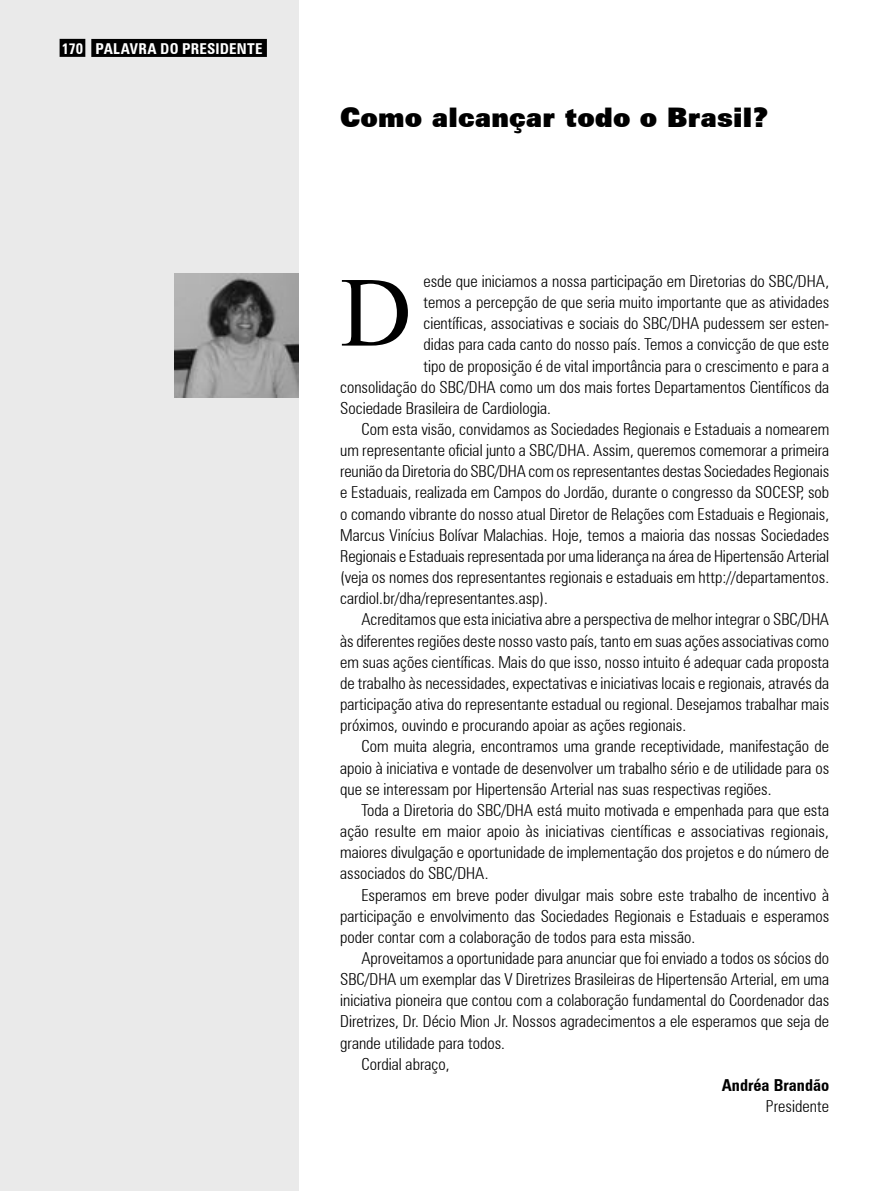
<style>
.page{position:relative;width:893px;height:1191px;background:#fff}
.page>*{position:absolute;margin:0;border:0;box-sizing:border-box;transform-origin:0 0}
.Texto{font:99px "Times New Roman";color:#000}
.TITULO_MAT{font:900 27px "Zurich BT";letter-spacing:-.005em;color:#000}
.Texto-2{font:300 condensed 16.5px/21.1px "Zurich BT";color:#000;text-align:justify}
.Texto_geral_primeiro_paragr{font:700 condensed 16.5px "Zurich BT";color:#000}
.chapeu_indice{font:700 condensed 15px "Zurich BT";letter-spacing:.015em;color:#fff}
.Cabecalho_nr_par{font:700 condensed 15px "Zurich BT";color:#fff}
</style>
<div class="page">
<div style="left:0;top:0;width:299px;height:1191px;background:#eaeaea"></div>
<div style="left:91px;top:39px;width:176px;height:18px;background:#000"></div>
<div style="left:60px;top:39px;width:25px;height:18px;background:#000"></div>
<img style="left:175px;top:274px;width:124px;height:124px">
<p class="Cabecalho_nr_par" style="left:62px;top:39px;width:23px">170</p>
<p class="chapeu_indice" style="left:96px;top:39px;width:169px">PALAVRA DO PRESIDENTE</p>
<p class="TITULO_MAT" style="left:340px;top:101px;width:430px">Como alcançar todo o Brasil?</p>
<p class="Texto-2" style="left:423px;top:270px;width:407px">esde que iniciamos a nossa participação em Diretorias do SBC/DHA,</p>
<p class="Texto-2" style="left:423px;top:291px;width:407px">temos a percepção de que seria muito importante que as atividades</p>
<p class="Texto-2" style="left:423px;top:313px;width:407px">científicas, associativas e sociais do SBC/DHA pudessem ser esten-</p>
<p class="Texto-2" style="left:423px;top:334px;width:407px">didas para cada canto do nosso país. Temos a convicção de que este</p>
<p class="Texto-2" style="left:423px;top:355px;width:407px">tipo de proposição é de vital importância para o crescimento e para a</p>
<p class="Texto-2" style="left:340px;top:376px;width:490px">consolidação do SBC/DHA como um dos mais fortes Departamentos Científicos da</p>
<p class="Texto-2" style="left:340px;top:397px;width:212px">Sociedade Brasileira de Cardiologia.</p>
<p class="Texto-2" style="left:340px;top:418px;width:491px;text-indent:21px">Com esta visão, convidamos as Sociedades Regionais e Estaduais a nomearem um representante oficial junto a SBC/DHA. Assim, queremos comemorar a primeira reunião da Diretoria do SBC/DHA com os representantes destas Sociedades Regionais e Estaduais, realizada em Campos do Jordão, durante o congresso da SOCESP, sob o comando vibrante do nosso atual Diretor de Relações com Estaduais e Regionais, Marcus Vinícius Bolívar Malachias. Hoje, temos a maioria das nossas Sociedades Regionais e Estaduais representada por uma liderança na área de Hipertensão Arterial (veja os nomes dos representantes regionais e estaduais em http://departamentos. cardiol.br/dha/representantes.asp).</p>
<p class="Texto-2" style="left:340px;top:609px;width:491px;text-indent:21px">Acreditamos que esta iniciativa abre a perspectiva de melhor integrar o SBC/DHA às diferentes regiões deste nosso vasto país, tanto em suas ações associativas como em suas ações científicas. Mais do que isso, nosso intuito é adequar cada proposta de trabalho às necessidades, expectativas e iniciativas locais e regionais, através da participação ativa do representante estadual ou regional. Desejamos trabalhar mais próximos, ouvindo e procurando apoiar as ações regionais.</p>
<p class="Texto-2" style="left:340px;top:736px;width:490px;text-indent:21px">Com muita alegria, encontramos uma grande receptividade, manifestação de apoio à iniciativa e vontade de desenvolver um trabalho sério e de utilidade para os que se interessam por Hipertensão Arterial nas suas respectivas regiões.</p>
<p class="Texto-2" style="left:340px;top:799px;width:491px;text-indent:21px">Toda a Diretoria do SBC/DHA está muito motivada e empenhada para que esta ação resulte em maior apoio às iniciativas científicas e associativas regionais, maiores divulgação e oportunidade de implementação dos projetos e do número de associados do SBC/DHA.</p>
<p class="Texto-2" style="left:340px;top:884px;width:491px;text-indent:21px">Esperamos em breve poder divulgar mais sobre este trabalho de incentivo à participação e envolvimento das Sociedades Regionais e Estaduais e esperamos poder contar com a colaboração de todos para esta missão.</p>
<p class="Texto-2" style="left:340px;top:947px;width:491px;text-indent:21px">Aproveitamos a oportunidade para anunciar que foi enviado a todos os sócios do SBC/DHA um exemplar das V Diretrizes Brasileiras de Hipertensão Arterial, em uma iniciativa pioneira que contou com a colaboração fundamental do Coordenador das Diretrizes, Dr. Décio Mion Jr. Nossos agradecimentos a ele esperamos que seja de grande utilidade para todos.</p>
<p class="Texto-2" style="left:361px;top:1053px;width:90px">Cordial abraço,</p>
<p class="Texto_geral_primeiro_paragr" style="left:722px;top:1075px;width:109px">Andréa Brandão</p>
<p class="Texto-2" style="left:766px;top:1095px;width:65px">Presidente</p>
<p class="Texto" style="left:340px;top:246px;width:73px">D</p>
</div>
